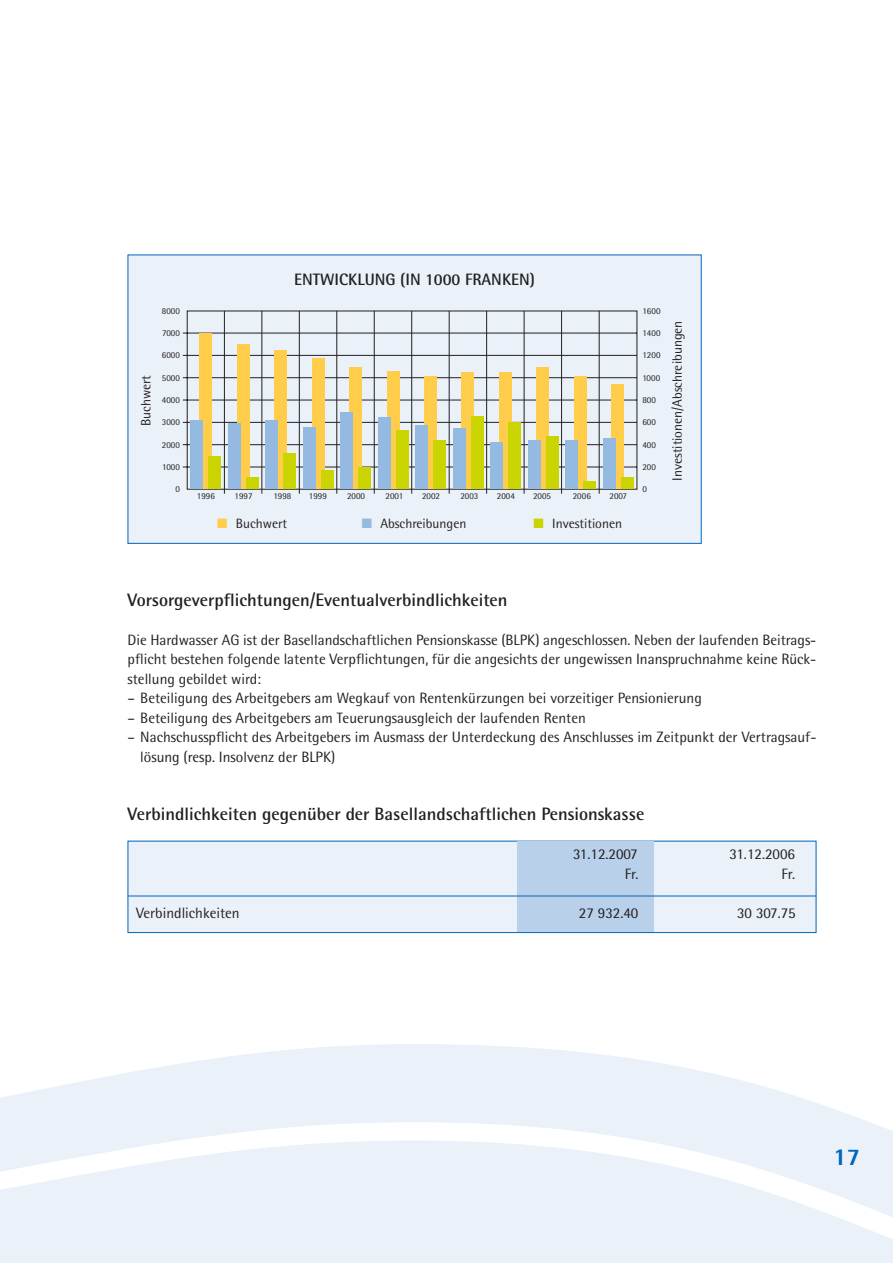
<style>
.page{position:relative;width:893px;height:1263px;background:#fff}
.page>*{position:absolute;margin:0;border:0;box-sizing:border-box;transform-origin:0 0}
.t1{font:800 24px "Rotis Semi Sans";color:#0065bd}
.t2{font:700 18px "Rotis Semi Sans";color:#231f20}
.t3{font:700 16.5px "Rotis Semi Sans";color:#231f20}
.t4{font:15px/19.5px "Rotis Semi Sans";color:#231f20;text-align:justify}
.t5{font:13.5px "Rotis Semi Sans";color:#231f20}
.t6{font:9px "Rotis Semi Sans";color:#231f20}
.s1{color:#ffcd49}
.s2{color:#94bae2}
.s3{color:#cad400}
</style>
<div class="page">
<svg style="left:0;top:1044px;width:863px;height:76px;fill:#eaf1f9"></svg>
<svg style="left:0;top:1120px;width:893px;height:143px;background:#ecf2f9"></svg>
<div style="left:128px;top:255px;width:573px;height:288px;background:#eaf1f9"></div>
<div style="left:128px;top:255px;width:574px;height:289px;border:1px solid #0065bd"></div>
<div style="left:128px;top:841px;width:688px;height:91px;background:#eaf1f9"></div>
<div style="left:128px;top:841px;width:688px;height:92px;border:1px solid #0065bd"></div>
<div style="left:518px;top:842px;width:136px;height:90px;background:#b9d0eb"></div>
<hr style="left:128px;top:896px;width:688px;height:1px;background:#0065bd">
<svg style="left:182px;top:311px;width:455px;height:179px"></svg>
<hr style="left:224px;top:311px;width:1px;height:183px;background:#231f20">
<hr style="left:262px;top:311px;width:1px;height:183px;background:#231f20">
<hr style="left:299px;top:311px;width:1px;height:183px;background:#231f20">
<hr style="left:337px;top:311px;width:1px;height:183px;background:#231f20">
<hr style="left:374px;top:311px;width:1px;height:183px;background:#231f20">
<hr style="left:411px;top:311px;width:1px;height:183px;background:#231f20">
<hr style="left:449px;top:311px;width:1px;height:183px;background:#231f20">
<hr style="left:486px;top:311px;width:1px;height:183px;background:#231f20">
<hr style="left:524px;top:311px;width:1px;height:183px;background:#231f20">
<hr style="left:561px;top:311px;width:1px;height:183px;background:#231f20">
<hr style="left:599px;top:311px;width:1px;height:183px;background:#231f20">
<div style="left:199px;top:333px;width:13px;height:156px;background:#ffcd49"></div>
<div style="left:191px;top:420px;width:12px;height:69px;background:#94bae2"></div>
<div style="left:208px;top:457px;width:13px;height:32px;background:#cad400"></div>
<div style="left:237px;top:344px;width:13px;height:145px;background:#ffcd49"></div>
<div style="left:274px;top:351px;width:13px;height:138px;background:#ffcd49"></div>
<div style="left:312px;top:359px;width:12px;height:130px;background:#ffcd49"></div>
<div style="left:349px;top:367px;width:13px;height:122px;background:#ffcd49"></div>
<div style="left:387px;top:371px;width:12px;height:118px;background:#ffcd49"></div>
<div style="left:424px;top:377px;width:13px;height:112px;background:#ffcd49"></div>
<div style="left:462px;top:372px;width:12px;height:117px;background:#ffcd49"></div>
<div style="left:499px;top:372px;width:13px;height:117px;background:#ffcd49"></div>
<div style="left:536px;top:367px;width:13px;height:122px;background:#ffcd49"></div>
<div style="left:574px;top:377px;width:13px;height:112px;background:#ffcd49"></div>
<div style="left:228px;top:423px;width:13px;height:66px;background:#94bae2"></div>
<div style="left:266px;top:421px;width:12px;height:68px;background:#94bae2"></div>
<div style="left:303px;top:427px;width:13px;height:62px;background:#94bae2"></div>
<div style="left:340px;top:413px;width:13px;height:76px;background:#94bae2"></div>
<div style="left:378px;top:417px;width:13px;height:72px;background:#94bae2"></div>
<div style="left:415px;top:425px;width:13px;height:64px;background:#94bae2"></div>
<div style="left:453px;top:428px;width:13px;height:61px;background:#94bae2"></div>
<div style="left:490px;top:443px;width:13px;height:46px;background:#94bae2"></div>
<div style="left:528px;top:441px;width:12px;height:48px;background:#94bae2"></div>
<div style="left:565px;top:441px;width:13px;height:48px;background:#94bae2"></div>
<div style="left:246px;top:477px;width:13px;height:12px;background:#cad400"></div>
<div style="left:283px;top:453px;width:13px;height:36px;background:#cad400"></div>
<div style="left:321px;top:470px;width:13px;height:19px;background:#cad400"></div>
<div style="left:358px;top:467px;width:13px;height:22px;background:#cad400"></div>
<div style="left:396px;top:430px;width:13px;height:59px;background:#cad400"></div>
<div style="left:433px;top:441px;width:13px;height:48px;background:#cad400"></div>
<div style="left:471px;top:417px;width:12px;height:72px;background:#cad400"></div>
<div style="left:508px;top:422px;width:13px;height:67px;background:#cad400"></div>
<div style="left:546px;top:436px;width:12px;height:53px;background:#cad400"></div>
<div style="left:583px;top:482px;width:13px;height:7px;background:#cad400"></div>
<div style="left:612px;top:384px;width:12px;height:105px;background:#ffcd49"></div>
<div style="left:603px;top:439px;width:13px;height:50px;background:#94bae2"></div>
<div style="left:621px;top:477px;width:12px;height:12px;background:#cad400"></div>
<p class="t5" style="left:141px;top:426px;width:53px;rotate:-90deg">Buchwert</p>
<p class="t6" style="left:162px;top:307px;width:20px">8000</p>
<p class="t6" style="left:162px;top:330px;width:19px">7000</p>
<p class="t6" style="left:162px;top:352px;width:20px">6000</p>
<p class="t6" style="left:162px;top:374px;width:20px">5000</p>
<p class="t6" style="left:162px;top:397px;width:20px">4000</p>
<p class="t6" style="left:162px;top:419px;width:20px">3000</p>
<p class="t6" style="left:162px;top:441px;width:20px">2000</p>
<p class="t6" style="left:162px;top:464px;width:19px">1000</p>
<p class="t6" style="left:175px;top:486px;width:6px">0</p>
<p class="t3" style="left:294px;top:273px;width:242px">ENTWICKLUNG (IN 1000 FRANKEN)</p>
<p class="t6" style="left:197px;top:493px;width:20px">1996</p>
<p class="t6" style="left:235px;top:493px;width:20px">1997</p>
<p class="t6" style="left:273px;top:493px;width:20px">1998</p>
<p class="t6" style="left:309px;top:493px;width:20px">1999</p>
<p class="t6" style="left:347px;top:493px;width:20px">2000</p>
<p class="t6" style="left:386px;top:493px;width:19px">2001</p>
<p class="t6" style="left:422px;top:493px;width:19px">2002</p>
<p class="t6" style="left:460px;top:493px;width:20px">2003</p>
<p class="t6" style="left:497px;top:493px;width:20px">2004</p>
<p class="t6" style="left:533px;top:493px;width:20px">2005</p>
<p class="t6" style="left:573px;top:493px;width:20px">2006</p>
<p class="t6" style="left:610px;top:493px;width:19px">2007</p>
<p class="t5" style="left:217px;top:518px;width:72px"><span class="s1">■</span> Buchwert</p>
<p class="t5" style="left:362px;top:518px;width:106px"><span class="s2">■</span> Abschreibungen</p>
<p class="t5" style="left:534px;top:518px;width:90px"><span class="s3">■</span> Investitionen</p>
<p class="t6" style="left:642px;top:307px;width:20px">1600</p>
<p class="t6" style="left:642px;top:330px;width:20px">1400</p>
<p class="t6" style="left:642px;top:352px;width:20px">1200</p>
<p class="t6" style="left:642px;top:374px;width:19px">1000</p>
<p class="t6" style="left:642px;top:397px;width:15px">800</p>
<p class="t6" style="left:642px;top:419px;width:15px">600</p>
<p class="t6" style="left:642px;top:441px;width:15px">400</p>
<p class="t6" style="left:642px;top:464px;width:15px">200</p>
<p class="t6" style="left:642px;top:486px;width:6px">0</p>
<p class="t5" style="left:672px;top:481px;width:161px;rotate:-90deg">Investitionen/Abschreibungen</p>
<p class="t2" style="left:128px;top:593px;width:382px">Vorsorgeverpflichtungen/Eventualverbindlichkeiten</p>
<p class="t4" style="left:128px;top:631px;width:690px">Die Hardwasser AG ist der Basellandschaftlichen Pensionskasse (BLPK) angeschlossen. Neben der laufenden Beitrags&shy;pflicht bestehen folgende latente Verpflichtungen, für die angesichts der ungewissen Inanspruchnahme keine Rück&shy;stellung gebildet wird:</p>
<p class="t4" style="left:128px;top:690px;width:576px">– Beteiligung des Arbeitgebers am Wegkauf von Rentenkürzungen bei vorzeitiger Pensionierung</p>
<p class="t4" style="left:128px;top:709px;width:460px">– Beteiligung des Arbeitgebers am Teuerungsausgleich der laufenden Renten</p>
<p class="t4" style="left:140px;top:729px;width:678px;text-indent:-13px">– Nachschusspflicht des Arbeitgebers im Ausmass der Unterdeckung des Anschlusses im Zeitpunkt der Vertragsauf&shy;lösung (resp. Insolvenz der BLPK)</p>
<p class="t2" style="left:128px;top:808px;width:518px">Verbindlichkeiten gegenüber der Basellandschaftlichen Pensionskasse</p>
<p class="t4" style="left:573px;top:846px;width:66px">31.12.2007</p>
<p class="t4" style="left:729px;top:846px;width:67px">31.12.2006</p>
<p class="t4" style="left:625px;top:865px;width:15px">Fr.</p>
<p class="t4" style="left:782px;top:865px;width:15px">Fr.</p>
<p class="t4" style="left:136px;top:904px;width:105px">Verbindlichkeiten</p>
<p class="t4" style="left:579px;top:904px;width:61px">27 932.40</p>
<p class="t4" style="left:737px;top:904px;width:60px">30 307.75</p>
<h1 class="t1" style="left:833px;top:1148px;width:28px">17</h1>
</div>
